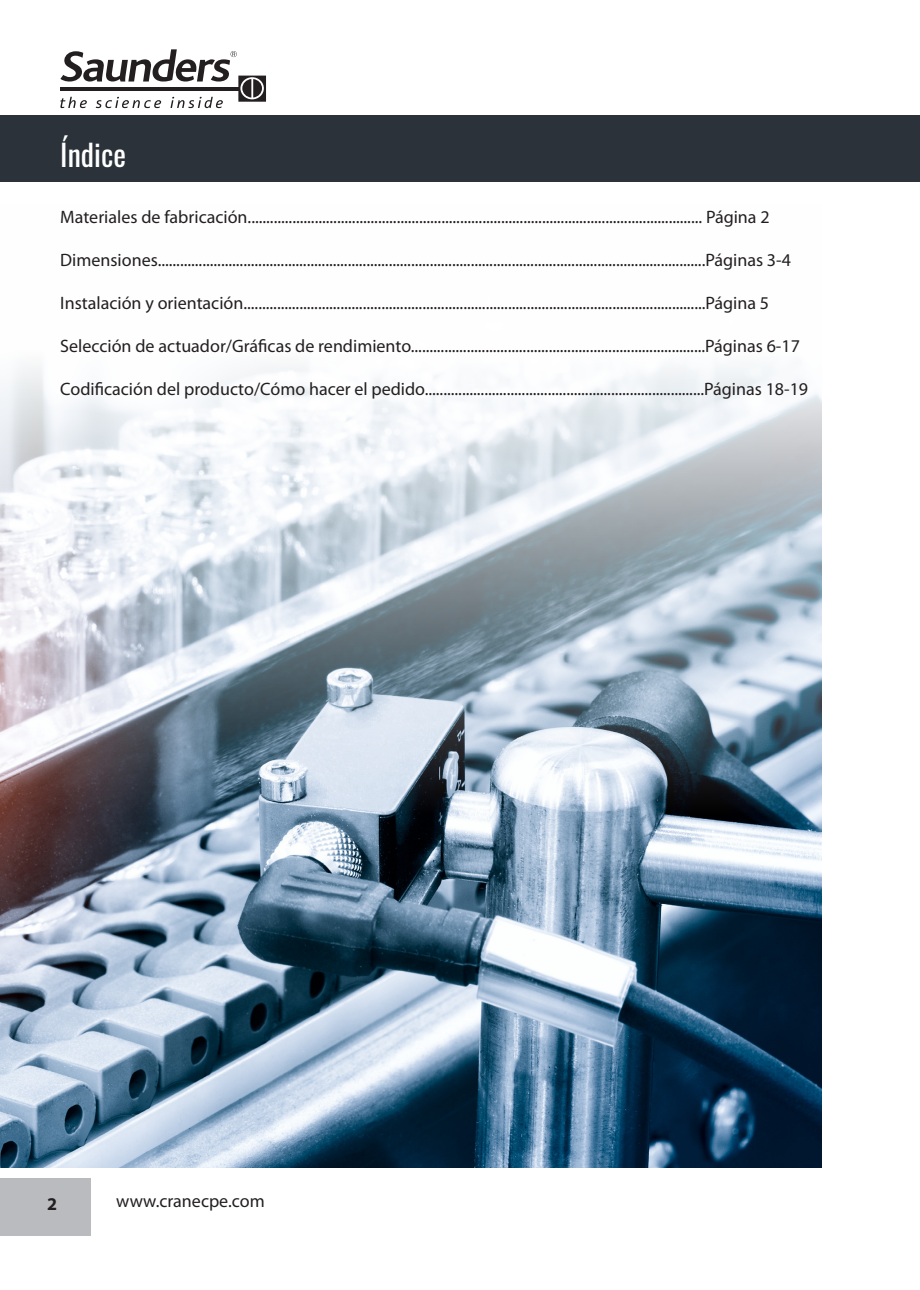
<style>
.page{position:relative;width:920px;height:1290px;background:#fff}
.page>*{position:absolute;margin:0;border:0;box-sizing:border-box;transform-origin:0 0}
.t1{font:30px "Oswald";color:#fff}
.t2{font:18px "Myriad Pro";color:#231f20}
.t3{font:700 18px "Myriad Pro";color:#231f20}
</style>
<div class="page">
<div style="left:0;top:116px;width:906px;height:66px;background:#2b3239"></div>
<div style="left:906px;top:116px;width:14px;height:66px;background:#2b3239"></div>
<div style="left:0;top:1178px;width:91px;height:57px;background:#babbbe"></div>
<svg style="left:60px;top:49px;width:206px;height:59px"></svg>
<img style="left:0;top:367px;width:821px;height:801px">
<p class="t1" style="left:60px;top:128px;width:67px">Índice</p>
<p class="t2" style="left:60px;top:207px;width:711px">Materiales de fabricación.......................................................................................................................... Página 2</p>
<p class="t2" style="left:60px;top:250px;width:732px">Dimensiones...................................................................................................................................................Páginas 3-4</p>
<p class="t2" style="left:60px;top:293px;width:710px">Instalación y orientación............................................................................................................................Página 5</p>
<p class="t2" style="left:60px;top:336px;width:741px">Selección de actuador/Gráficas de rendimiento...............................................................................Páginas 6-17</p>
<p class="t2" style="left:60px;top:380px;width:749px">Codificación del producto/Cómo hacer el pedido...........................................................................Páginas 18-19</p>
<p class="t3" style="left:47px;top:1194px;width:11px">2</p>
<p class="t2" style="left:116px;top:1191px;width:150px">www.cranecpe.com</p>
</div>
